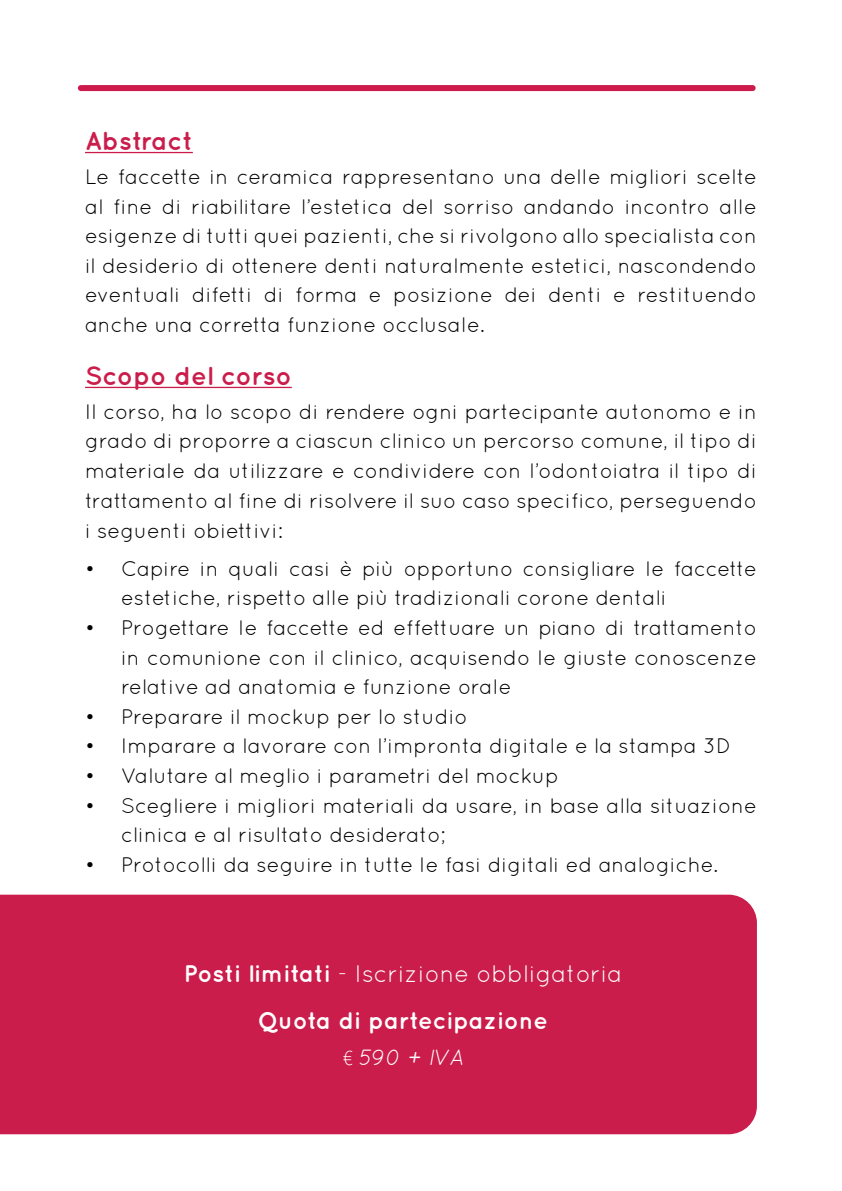
<style>
.page{position:relative;width:842px;height:1191px;background:#fff}
.page>*{position:absolute;margin:0;border:0;box-sizing:border-box;transform-origin:0 0}
.t1{font:700 26px "Quicksand";color:#cb1d4b}
.t2{font:700 24px/47.4px "Quicksand";color:#fff;text-align:center}
.t3{font:italic 22px "Quicksand";color:#fff}
.t4{font:21px/29.6px "Quicksand";color:#000;text-align:justify}
.s1{font-weight:400}
.s2{font-family:"Segoe UI";font-weight:300;font-style:normal;font-size:20px}
</style>
<div class="page">
<div style="left:81px;top:85px;width:672px;height:6px;background:#cc1b4b"></div>
<hr style="left:85px;top:387px;width:207px;height:1px;background:#cb1d4b">
<hr style="left:85px;top:152px;width:108px;height:1px;background:#cb1d4b">
<div style="left:0;top:894px;width:757px;height:240px;background:#cb1d4b"></div>
<p class="t1" style="left:85px;top:125px;width:109px">Abstract</p>
<p class="t4" style="left:85px;top:162px;width:673px">Le faccette in ceramica rappresentano una delle migliori scelte al fine di riabilitare l’estetica del sorriso andando incontro alle esigenze di tutti quei pazienti, che si rivolgono allo specialista con il desiderio di ottenere denti naturalmente estetici, nascondendo eventuali difetti di forma e posizione dei denti e restituendo anche una corretta funzione occlusale.</p>
<p class="t1" style="left:85px;top:360px;width:208px">Scopo del corso</p>
<p class="t4" style="left:85px;top:396px;width:673px">Il corso, ha lo scopo di rendere ogni partecipante autonomo e in grado di proporre a ciascun clinico un percorso comune, il tipo di materiale da utilizzare e condividere con l’odontoiatra il tipo di trattamento al fine di risolvere il suo caso specifico, perseguendo i seguenti obiettivi:</p>
<p class="t4" style="left:121px;top:553px;width:637px;text-indent:-36px">• Capire in quali casi è più opportuno consigliare le faccette estetiche, rispetto alle più tradizionali corone dentali</p>
<p class="t4" style="left:121px;top:612px;width:637px;text-indent:-36px">• Progettare le faccette ed effettuare un piano di trattamento in comunione con il clinico, acquisendo le giuste conoscenze relative ad anatomia e funzione orale</p>
<p class="t4" style="left:85px;top:701px;width:384px">• Preparare il mockup per lo studio</p>
<p class="t4" style="left:85px;top:731px;width:647px">• Imparare a lavorare con l’impronta digitale e la stampa 3D</p>
<p class="t4" style="left:85px;top:760px;width:475px">• Valutare al meglio i parametri del mockup</p>
<p class="t4" style="left:121px;top:790px;width:637px;text-indent:-36px">• Scegliere i migliori materiali da usare, in base alla situazione clinica e al risultato desiderato;</p>
<p class="t4" style="left:85px;top:850px;width:634px">• Protocolli da seguire in tutte le fasi digitali ed analogiche.</p>
<p class="t2" style="left:184px;top:949px;width:440px">Posti limitati <span class="s1">- Iscrizione obbligatoria<br></span>Quota di partecipazione</p>
<p class="t3" style="left:343px;top:1044px;width:122px"><span class="s2">€</span> 590 + IVA</p>
</div>
